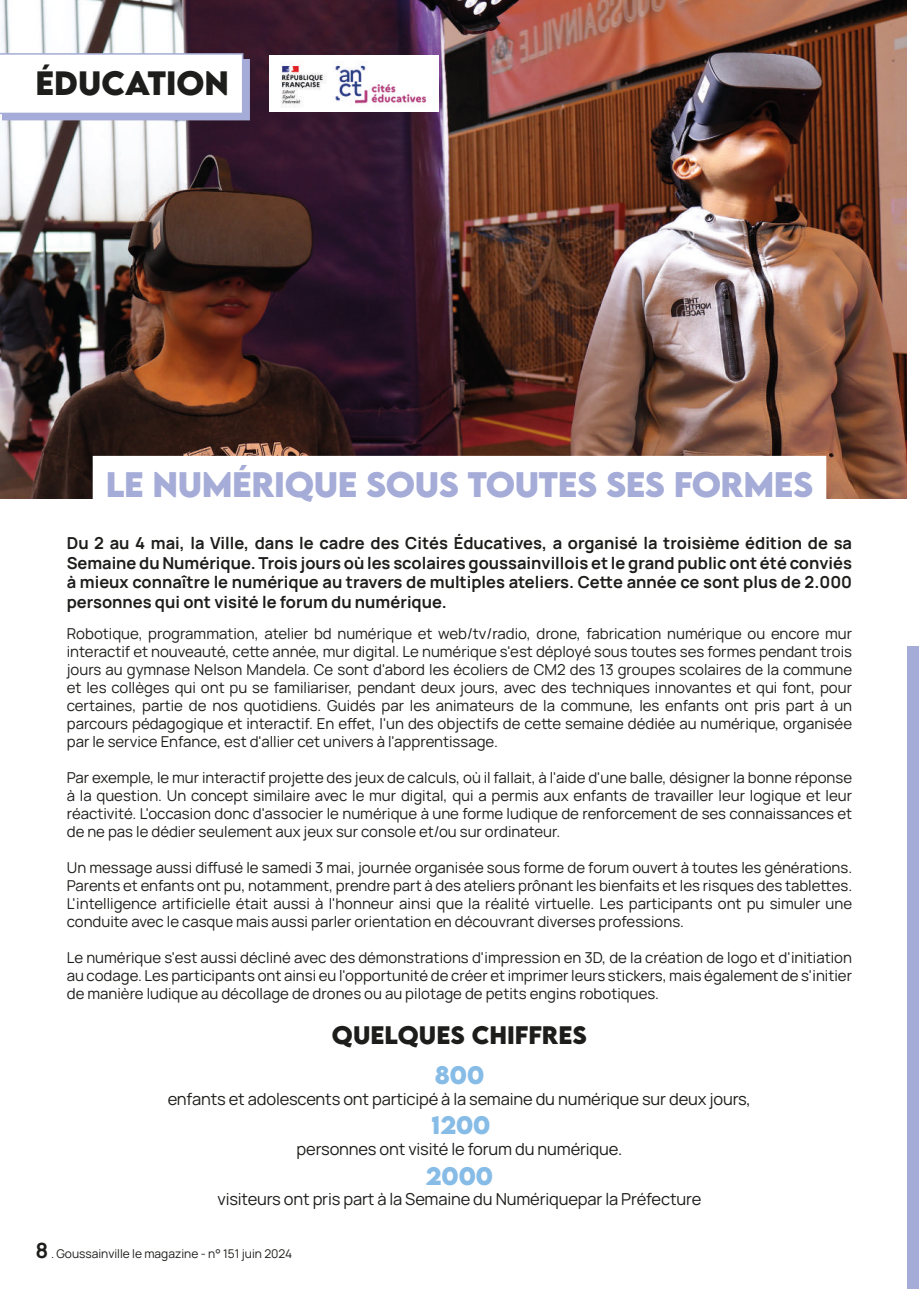
<style>
.page{position:relative;width:919px;height:1289px;background:#fff}
.page>*{position:absolute;margin:0;border:0;box-sizing:border-box;transform-origin:0 0}
.t1{font:700 31.5px "LEMONMILK";letter-spacing:-.015em;color:#a5acd7}
.t2{font:700 30px "LEMONMILK";color:#1d1d1b}
.t3{font:700 22.5px "LEMONMILK";color:#1d1d1b}
.t4{font:700 22.5px "LEMONMILK";color:#87bce7}
.t5{font:700 16.5px/19.8px "Manrope";color:#1d1d1b;text-align:justify}
.t6{font:16.5px "Manrope";letter-spacing:-.01em;color:#1d1d1b}
.t7{font:15px/18px "Manrope";color:#1d1d1b;text-align:justify}
.t8{font:12px "Manrope";color:#1d1d1b}
.s1{font-weight:700;font-size:21px}
</style>
<div class="page">
<div style="left:907px;top:646px;width:11px;height:642px;background:#a5acd7"></div>
<img style="left:0;top:0;width:906px;height:499px">
<div style="left:2px;top:59px;width:247px;height:61px;background:#a5acd7"></div>
<svg style="left:0;top:52px;width:244px;height:63px;background:#f7f7fa"></svg>
<div style="left:93px;top:456px;width:733px;height:54px;background:#fff"></div>
<img style="left:269px;top:55px;width:169px;height:57px">
<h2 class="t2" style="left:36px;top:63px;width:167px">ÉDUCATION</h2>
<h1 class="t1" style="left:106px;top:463px;width:709px">LE NUMÉRIQUE SOUS TOUTES SES FORMES</h1>
<p class="t5" style="left:67px;top:532px;width:786px">Du 2 au 4 mai, la Ville, dans le cadre des Cités Éducatives, a organisé la troisième édition de sa Semaine du Numérique. Trois jours où les scolaires goussainvillois et le grand public ont été conviés à mieux connaître le numérique au travers de multiples ateliers. Cette année ce sont plus de 2.000 personnes qui ont visité le forum du numérique.</p>
<p class="t7" style="left:67px;top:623px;width:786px">Robotique, programmation, atelier bd numérique et web/tv/radio, drone, fabrication numérique ou encore mur interactif et nouveauté, cette année, mur digital. Le numérique s'est déployé sous toutes ses formes pendant trois jours au gymnase Nelson Mandela. Ce sont d'abord les écoliers de CM2 des 13 groupes scolaires de la commune et les collèges qui ont pu se familiariser, pendant deux jours, avec des techniques innovantes et qui font, pour certaines, partie de nos quotidiens. Guidés par les animateurs de la commune, les enfants ont pris part à un parcours pédagogique et interactif. En effet, l'un des objectifs de cette semaine dédiée au numérique, organisée par le service Enfance, est d'allier cet univers à l'apprentissage.</p>
<p class="t7" style="left:67px;top:767px;width:786px">Par exemple, le mur interactif projette des jeux de calculs, où il fallait, à l'aide d'une balle, désigner la bonne réponse à la question. Un concept similaire avec le mur digital, qui a permis aux enfants de travailler leur logique et leur réactivité. L'occasion donc d'associer le numérique à une forme ludique de renforcement de ses connaissances et de ne pas le dédier seulement aux jeux sur console et/ou sur ordinateur.</p>
<p class="t7" style="left:67px;top:857px;width:786px">Un message aussi diffusé le samedi 3 mai, journée organisée sous forme de forum ouvert à toutes les générations.<br>Parents et enfants ont pu, notamment, prendre part à des ateliers prônant les bienfaits et les risques des tablettes.<br>L'intelligence artificielle était aussi à l'honneur ainsi que la réalité virtuelle. Les participants ont pu simuler une conduite avec le casque mais aussi parler orientation en découvrant diverses professions.</p>
<p class="t7" style="left:67px;top:947px;width:786px">Le numérique s'est aussi décliné avec des démonstrations d'impression en 3D, de la création de logo et d'initiation au codage. Les participants ont ainsi eu l'opportunité de créer et imprimer leurs stickers, mais également de s'initier de manière ludique au décollage de drones ou au pilotage de petits engins robotiques.</p>
<h3 class="t3" style="left:332px;top:1019px;width:256px">QUELQUES CH IFFRES</h3>
<h3 class="t4" style="left:434px;top:1059px;width:51px">800</h3>
<p class="t6" style="left:168px;top:1087px;width:584px">enfants et adolescents ont participé à la semaine du numérique sur deux jours,</p>
<h3 class="t4" style="left:431px;top:1110px;width:60px">1200</h3>
<p class="t6" style="left:296px;top:1137px;width:327px">personnes ont visité le forum du numérique.</p>
<h3 class="t4" style="left:426px;top:1160px;width:69px">2000</h3>
<p class="t6" style="left:217px;top:1187px;width:485px">visiteurs ont pris part à la Semaine du Numériquepar la Préfecture</p>
<p class="t8" style="left:35px;top:1245px;width:258px"><span class="s1">8</span> . Goussainville le magazine - n° 151 juin 2024</p>
</div>
